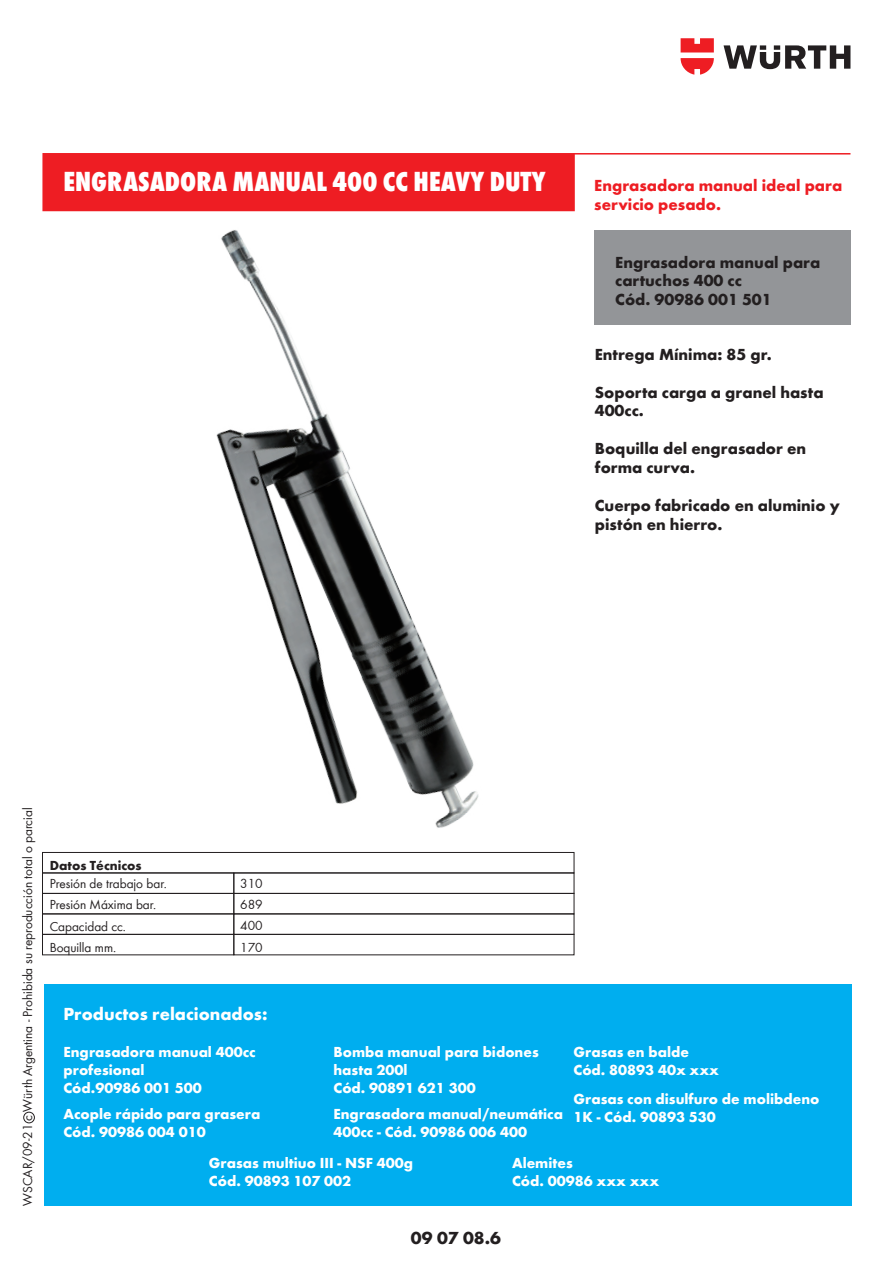
<style>
.page{position:relative;width:893px;height:1263px;background:#fff}
.page>*{position:absolute;margin:0;border:0;box-sizing:border-box;transform-origin:0 0}
.t1{font:28.5px "Wuerth Extra Bold Cond Caps";color:#fff}
.t2{font:700 18px "Wuerth";color:#fff}
.t3{font:700 18px "Wuerth";color:#231f20}
.t4{font:700 16.5px/18.9px "Wuerth";color:#231f20}
.t5{font:700 16.5px/18.9px "Wuerth";color:#ee1d23}
.t6{font:700 15px/18px "Wuerth";color:#fff}
.t7{font:13.5px/21px "Wuerth";color:#231f20;text-align:justify}
.t8{font:700 13.5px "Wuerth";color:#231f20}
</style>
<div class="page">
<svg style="left:724px;top:45px;width:126px;height:24px"></svg>
<svg style="left:681px;top:38px;width:33px;height:37px"></svg>
<div style="left:42px;top:153px;width:533px;height:58px;background:#ee1d23"></div>
<hr style="left:574px;top:153px;width:276px;height:2px;background:#ee1d23">
<div style="left:233px;top:913px;width:341px;height:22px;border:1px solid #231f20"></div>
<div style="left:42px;top:913px;width:192px;height:22px;border:1px solid #231f20"></div>
<div style="left:233px;top:893px;width:341px;height:21px;border:1px solid #231f20"></div>
<div style="left:42px;top:893px;width:192px;height:21px;border:1px solid #231f20"></div>
<div style="left:42px;top:872px;width:192px;height:22px;border:1px solid #231f20"></div>
<div style="left:42px;top:852px;width:532px;height:21px;border:1px solid #231f20"></div>
<div style="left:23px;top:1112px;width:12px;height:11px;border:1px solid #231f20;border-radius:50%"></div>
<div style="left:594px;top:230px;width:256px;height:95px;background:#939598"></div>
<div style="left:44px;top:984px;width:808px;height:221px;background:#00aeef"></div>
<img style="left:65px;top:208px;width:482px;height:703px">
<h1 class="t1" style="left:63px;top:162px;width:484px">ENGRASADORA MANUAL 400 CC HEAVY DUTY</h1>
<p class="t5" style="left:594px;top:175px;width:249px">Engrasadora manual ideal para servicio pesado.</p>
<p class="t4" style="left:615px;top:251px;width:207px">Engrasadora manual para cartuchos 400 cc<br>Cód. 90986 001 501</p>
<p class="t4" style="left:595px;top:344px;width:178px">Entrega Mínima: 85 gr.</p>
<p class="t4" style="left:595px;top:381px;width:230px">Soporta carga a granel hasta<br>400cc.</p>
<p class="t4" style="left:595px;top:438px;width:213px">Boquilla del engrasador en forma curva.</p>
<p class="t4" style="left:595px;top:495px;width:246px">Cuerpo fabricado en aluminio y pistón en hierro.</p>
<p class="t7" style="left:16px;top:1205px;width:400px;rotate:-90deg">WSCAR/09-21 c Würth Argentina - Prohibida su reproducción total o parcial</p>
<p class="t8" style="left:50px;top:855px;width:93px">Datos Técnicos</p>
<p class="t7" style="left:50px;top:873px;width:119px;text-align:left">Presión de trabajo bar.<br>Presión Máxima bar.<br>Capacidad cc.<br>Boquilla mm.</p>
<p class="t7" style="left:240px;top:873px;width:24px">310<br>689<br>400<br>170</p>
<p class="t2" style="left:63px;top:1000px;width:206px">Productos relacionados:</p>
<p class="t6" style="left:63px;top:1042px;width:194px">Engrasadora manual 400cc profesional<br>Cód.90986 001 500</p>
<p class="t6" style="left:63px;top:1103px;width:198px">Acople rápido para grasera<br>Cód. 90986 004 010</p>
<p class="t6" style="left:333px;top:1042px;width:207px">Bomba manual para bidones hasta 200l<br>Cód. 90891 621 300</p>
<p class="t6" style="left:333px;top:1103px;width:231px">Engrasadora manual/neumática<br>400cc - Cód. 90986 006 400</p>
<p class="t6" style="left:573px;top:1042px;width:147px">Grasas en balde<br>Cód. 80893 40x xxx</p>
<p class="t6" style="left:573px;top:1088px;width:247px">Grasas con disulfuro de molibdeno<br>1K - Cód. 90893 530</p>
<p class="t6" style="left:209px;top:1153px;width:206px">Grasas multiuo III - NSF 400g<br>Cód. 90893 107 002</p>
<p class="t6" style="left:512px;top:1153px;width:149px">Alemites<br>Cód. 00986 xxx xxx</p>
<p class="t3" style="left:411px;top:1224px;width:92px">09 07 08.6</p>
</div>
